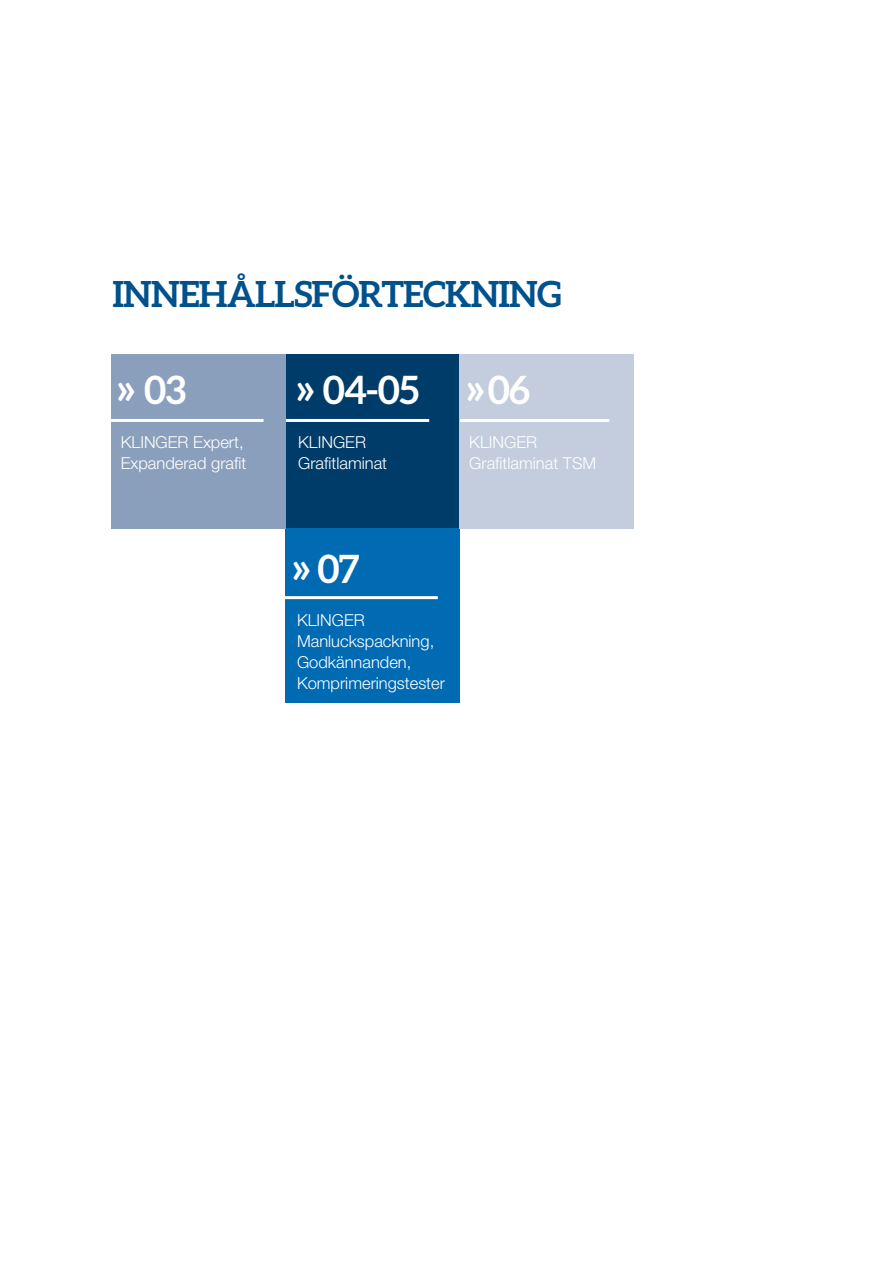
<style>
.page{position:relative;width:893px;height:1263px;background:#fff}
.page>*{position:absolute;margin:0;border:0;box-sizing:border-box;transform-origin:0 0}
.t1{font:700 39px "Aleo";letter-spacing:-.02em;color:#fff}
.t2{font:700 36px "Aleo";letter-spacing:-.025em;color:#00518c}
.t3{font:300 16.5px/21px "Helvetica Neue LT Pro";color:#fff}
.s1{font-size:45px}
</style>
<div class="page">
<div style="left:285px;top:354px;width:174px;height:175px;background:#003c6a"></div>
<div style="left:285px;top:528px;width:174px;height:174px;background:#006ab3"></div>
<div style="left:111px;top:354px;width:174px;height:175px;background:#8a9fbc"></div>
<div style="left:459px;top:354px;width:174px;height:175px;background:#c3cddd"></div>
<hr style="left:288px;top:419px;width:140px;height:3px;background:#fff">
<hr style="left:286px;top:596px;width:150px;height:3px;background:#fff">
<hr style="left:112px;top:419px;width:150px;height:3px;background:#fff">
<hr style="left:461px;top:419px;width:147px;height:3px;background:#fff">
<h2 class="t2" style="left:112px;top:273px;width:37px">INNE</h2>
<h2 class="t2" style="left:199px;top:273px;width:271px">HÅLLSFÖRTECKNING</h2>
<h1 class="t1" style="left:118px;top:367px;width:70px"><span class="s1">»</span> 03</h1>
<h1 class="t1" style="left:467px;top:367px;width:65px"><span class="s1">»</span> 06</h1>
<p class="t3" style="left:298px;top:431px;width:90px">KLINGER<br>Grafitlaminat</p>
<h1 class="t1" style="left:297px;top:367px;width:124px"><span class="s1">»</span> 04-05</h1>
<p class="t3" style="left:121px;top:431px;width:127px">KLINGER Expert,<br>Expanderad grafit</p>
<p class="t3" style="left:469px;top:431px;width:128px">KLINGER<br>Grafitlaminat TSM</p>
<h1 class="t1" style="left:293px;top:546px;width:68px"><span class="s1">»</span> 07</h1>
<p class="t3" style="left:297px;top:610px;width:149px">KLINGER<br>Manluckspackning,<br>Godkännanden,<br>Komprimeringstester</p>
</div>
